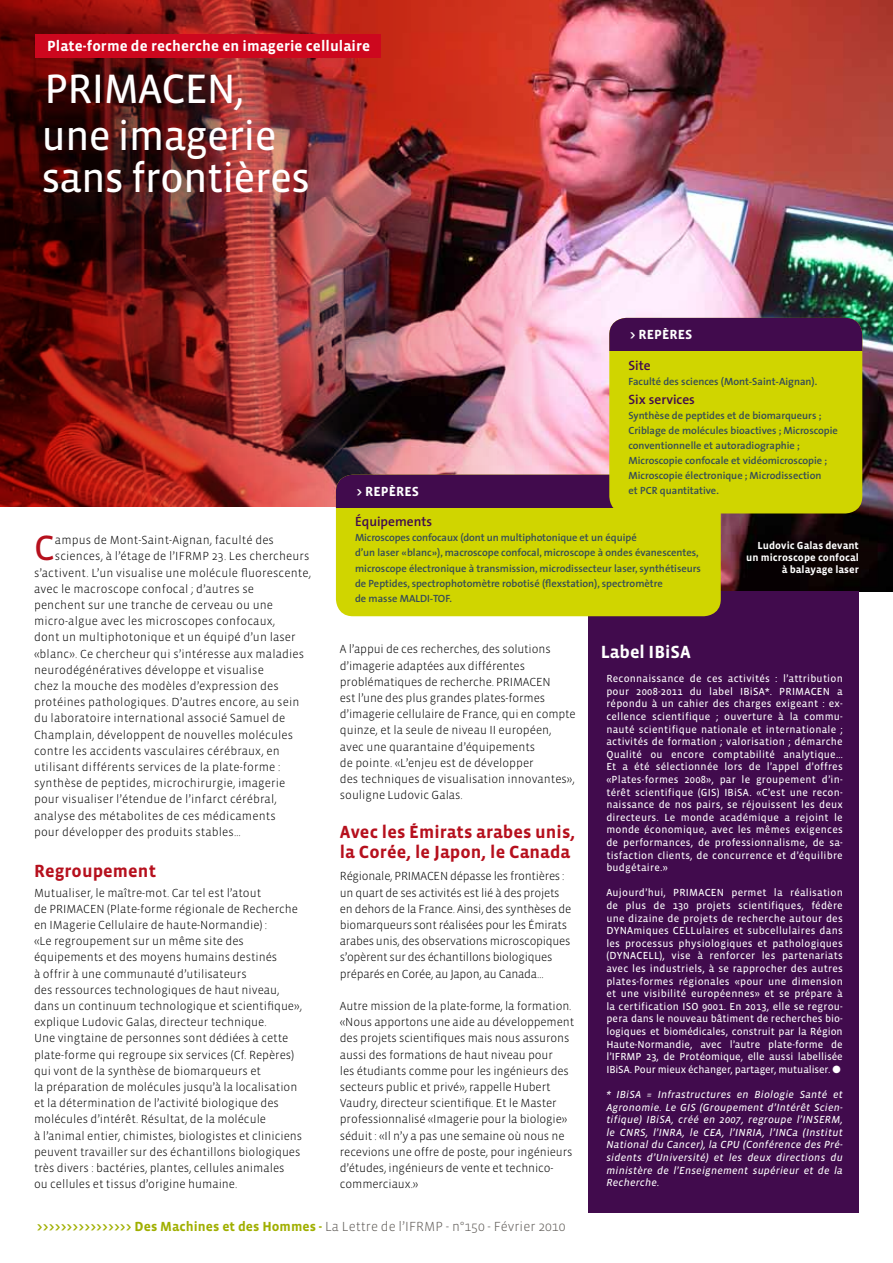
<style>
.page{position:relative;width:893px;height:1263px;background:#fff}
.page>*{position:absolute;margin:0;border:0;box-sizing:border-box;transform-origin:0 0}
.t1{font:42px/46.5px "Vista Sans Reg";letter-spacing:-.02em;color:#fff}
.t2{font:36px "Vista Sans Reg";color:#b6101d}
.t3{font:700 18px/19.5px "Vista Sans";letter-spacing:.005em;color:#b6101d}
.t4{font:700 18px "Vista Sans";color:#fff}
.t5{font:700 15px "Vista Sans";letter-spacing:.005em;color:#fff}
.t6{font:700 13.5px "Vista Sans";letter-spacing:.005em;color:#a0af00}
.t7{font:600 13.5px "The Sans";color:#410b4d}
.t8{font:700 13.5px "Vista Sans";letter-spacing:.005em;color:#fff}
.t9{font:300 12px/16.2px "Vista Sans";color:#000}
.t10{font:300 12px/16.2px "Vista Sans";letter-spacing:-.02em;color:#000}
.t11{font:10.5px/12.6px "Vista Sans Reg";letter-spacing:.02em;color:#fff;text-align:justify}
.t12{font:600 10.5px/15px "The Sans";color:#344b57}
.t13{font:italic 10.5px/12.6px "Vista Sans Reg";letter-spacing:.02em;color:#fff;text-align:justify}
.t14{font:700 10.5px/12px "Vista Sans";letter-spacing:.005em;color:#fff;text-align:right}
.s1{font-weight:300;color:#5f5b57}
</style>
<div class="page">
<img style="left:566px;top:0;width:327px;height:591px">
<img style="left:0;top:0;width:566px;height:507px">
<div style="left:589px;top:591px;width:270px;height:622px;background:#410b4d"></div>
<div style="left:35px;top:34px;width:346px;height:23px;background:#cd071e"></div>
<div style="left:336px;top:475px;width:385px;height:141px;background:#d0d500;border-radius:17px"></div>
<div style="left:336px;top:475px;width:385px;height:32px;background:#410b4d"></div>
<div style="left:609px;top:318px;width:253px;height:195px;background:#d0d500;border-radius:17px"></div>
<div style="left:609px;top:318px;width:253px;height:33px;background:#410b4d"></div>
<p class="t5" style="left:47px;top:38px;width:325px">Plate-forme de recherche en imagerie cellulaire</p>
<h1 class="t1" style="left:41px;top:67px;width:237px">PRIMACEN, une imagerie</h1>
<h1 class="t1" style="left:41px;top:155px;width:270px">sans frontières</h1>
<h2 class="t2" style="left:34px;top:530px;width:22px">C</h2>
<p class="t9" style="left:55px;top:532px;width:221px">ampus de Mont-Saint-Aignan, faculté des</p>
<p class="t9" style="left:55px;top:549px;width:256px">sciences, à l’étage de l’IFRMP 23. Les chercheurs</p>
<p class="t9" style="left:34px;top:565px;width:279px">s’activent. L’un visualise une molécule fluorescente,</p>
<p class="t9" style="left:34px;top:581px;width:222px">avec le macroscope confocal ; d’autres se</p>
<p class="t9" style="left:34px;top:597px;width:241px">penchent sur une tranche de cerveau ou une</p>
<p class="t9" style="left:34px;top:613px;width:243px">micro-algue avec les microscopes confocaux,</p>
<p class="t9" style="left:34px;top:630px;width:263px">dont un multiphotonique et un équipé d’un laser</p>
<p class="t9" style="left:34px;top:646px;width:272px">«blanc». Ce chercheur qui s’intéresse aux maladies</p>
<p class="t9" style="left:34px;top:662px;width:231px">neurodégénératives développe et visualise</p>
<p class="t9" style="left:34px;top:678px;width:246px">chez la mouche des modèles d’expression des</p>
<p class="t9" style="left:34px;top:694px;width:267px">protéines pathologiques. D’autres encore, au sein</p>
<p class="t9" style="left:34px;top:711px;width:253px">du laboratoire international associé Samuel de</p>
<p class="t9" style="left:34px;top:727px;width:261px">Champlain, développent de nouvelles molécules</p>
<p class="t9" style="left:34px;top:743px;width:247px">contre les accidents vasculaires cérébraux, en</p>
<p class="t9" style="left:34px;top:759px;width:248px">utilisant différents services de la plate-forme :</p>
<p class="t9" style="left:34px;top:775px;width:253px">synthèse de peptides, microchirurgie, imagerie</p>
<p class="t9" style="left:34px;top:792px;width:244px">pour visualiser l’étendue de l’infarct cérébral,</p>
<p class="t9" style="left:34px;top:808px;width:243px">analyse des métabolites de ces médicaments</p>
<p class="t9" style="left:34px;top:824px;width:208px">pour développer des produits stables…</p>
<h3 class="t3" style="left:34px;top:861px;width:124px">Regroupement</h3>
<p class="t9" style="left:34px;top:885px;width:270px">Mutualiser, le maître-mot. Car tel est l’atout<br>de PRIMACEN (Plate-forme régionale de Recherche en IMagerie Cellulaire de haute-Normandie) :<br>«Le regroupement sur un même site des équipements et des moyens humains destinés<br>à offrir à une communauté d’utilisateurs<br>des ressources technologiques de haut niveau, dans un continuum technologique et scientifique», explique Ludovic Galas, directeur technique.<br>Une vingtaine de personnes sont dédiées à cette plate-forme qui regroupe six services (Cf. Repères) qui vont de la synthèse de biomarqueurs et<br>la préparation de molécules jusqu’à la localisation et la détermination de l’activité biologique des molécules d’intérêt. Résultat, de la molécule<br>à l’animal entier, chimistes, biologistes et cliniciens peuvent travailler sur des échantillons biologiques très divers : bactéries, plantes, cellules animales<br>ou cellules et tissus d’origine humaine.</p>
<p class="t8" style="left:356px;top:484px;width:64px">&gt; REPÈRES</p>
<p class="t8" style="left:630px;top:328px;width:64px">&gt; REPÈRES</p>
<p class="t7" style="left:628px;top:354px;width:24px">Site</p>
<p class="t12" style="left:628px;top:373px;width:190px">Faculté des sciences (Mont-Saint-Aignan).</p>
<p class="t7" style="left:628px;top:388px;width:68px">Six services</p>
<p class="t12" style="left:628px;top:408px;width:211px">Synthèse de peptides et de biomarqueurs ; Criblage de molécules bioactives ; Microscopie conventionnelle et autoradiographie ; Microscopie confocale et vidéomicroscopie ; Microscopie électronique ; Microdissection<br>et PCR quantitative.</p>
<p class="t7" style="left:355px;top:511px;width:79px">Équipements</p>
<p class="t12" style="left:355px;top:530px;width:347px">Microscopes confocaux (dont un multiphotonique et un équipé<br>d’un laser «blanc»), macroscope confocal, microscope à ondes évanescentes, microscope électronique à transmission, microdissecteur laser, synthétiseurs de Peptides, spectrophotomètre robotisé (flexstation), spectromètre<br>de masse MALDI-TOF.</p>
<p class="t14" style="left:746px;top:540px;width:114px">Ludovic Galas devant un microscope confocal à balayage laser</p>
<p class="t9" style="left:340px;top:642px;width:237px">A l’appui de ces recherches, des solutions d’imagerie adaptées aux différentes problématiques de recherche. PRIMACEN<br>est l’une des plus grandes plates-formes d’imagerie cellulaire de France, qui en compte quinze, et la seule de niveau II européen, avec une quarantaine d’équipements<br>de pointe. «L’enjeu est de développer<br>des techniques de visualisation innovantes», souligne Ludovic Galas.</p>
<h3 class="t3" style="left:340px;top:823px;width:237px">Avec les Émirats arabes unis, la Corée, le Japon, le Canada</h3>
<p class="t10" style="left:340px;top:868px;width:233px">Régionale, PRIMACEN dépasse les frontières : un quart de ses activités est lié à des projets en dehors de la France. Ainsi, des synthèses de biomarqueurs sont réalisées pour les Émirats arabes unis, des observations microscopiques s’opèrent sur des échantillons biologiques préparés en Corée, au Japon, au Canada…</p>
<p class="t9" style="left:340px;top:998px;width:236px">Autre mission de la plate-forme, la formation. «Nous apportons une aide au développement des projets scientifiques mais nous assurons aussi des formations de haut niveau pour<br>les étudiants comme pour les ingénieurs des secteurs public et privé», rappelle Hubert Vaudry, directeur scientifique. Et le Master professionnalisé «Imagerie pour la biologie» séduit : «Il n’y a pas une semaine où nous ne recevions une offre de poste, pour ingénieurs d’études, ingénieurs de vente et technico&shy;commerciaux.»</p>
<h3 class="t4" style="left:601px;top:643px;width:92px">Label IBiSA</h3>
<p class="t11" style="left:606px;top:672px;width:238px">Reconnaissance de ces activités : l’attribution pour 2008-2011 du label IBiSA*. PRIMACEN a répondu à un cahier des charges exigeant : ex&shy;cellence scientifique ; ouverture à la commu&shy;nauté scientifique nationale et internationale ; activités de formation ; valorisation ; démarche Qualité ou encore comptabilité analytique… Et a été sélectionnée lors de l’appel d’offres «Plates-formes 2008», par le groupement d’in&shy;térêt scientifique (GIS) IBiSA. «C’est une recon&shy;naissance de nos pairs, se réjouissent les deux directeurs. Le monde académique a rejoint le monde économique, avec les mêmes exigences de performances, de professionnalisme, de sa&shy;tisfaction clients, de concurrence et d’équilibre budgétaire.»</p>
<p class="t11" style="left:606px;top:887px;width:238px">Aujourd’hui, PRIMACEN permet la réalisation de plus de 130 projets scientifiques, fédère une dizaine de projets de recherche autour des Dynamiques cell</p>
<p class="t11" style="left:606px;top:924px;width:238px;text-indent:90px">ulaires et subcellulaires dans les processus physiologiques et pathologiques (DYNACELL), vise à renforcer les partenariats avec les industriels, à se rapprocher des autres plates-formes régionales «pour une dimension et une visibilité européennes» et se prépare à la certification ISO 9001. En 2013, elle se regrou&shy;pera dans le nouveau bâtiment de recherches bio&shy;logiques et biomédicales, construit par la Région Haute-Normandie, avec l’autre plate-forme de l’IFRMP 23, de Protéomique, elle aussi labellisée IBiSA. Pour mieux échanger, partager, mutualiser. ●</p>
<p class="t13" style="left:606px;top:1088px;width:238px">* IBiSA = Infrastructures en Biologie Santé et Agronomie. Le GIS (Groupement d’Intérêt Scien&shy;tifique) IBiSA, créé en 2007, regroupe l’INSERM, le CNRS, l’INRA, le CEA, l’INRIA, l’INCa (Institut National du Cancer), la CPU (Conférence des Pré&shy;sidents d’Université) et les deux directions du ministère de l’Enseignement supérieur et de la Recherche.</p>
<p class="t6" style="left:37px;top:1219px;width:530px">&gt;&gt;&gt;&gt;&gt;&gt;&gt;&gt;&gt;&gt;&gt;&gt;&gt;&gt;&gt;&gt; Des Machines et des Hommes - <span class="s1">La Lettre de l’IFRMP - n°150 - Février 2010</span></p>
</div>
